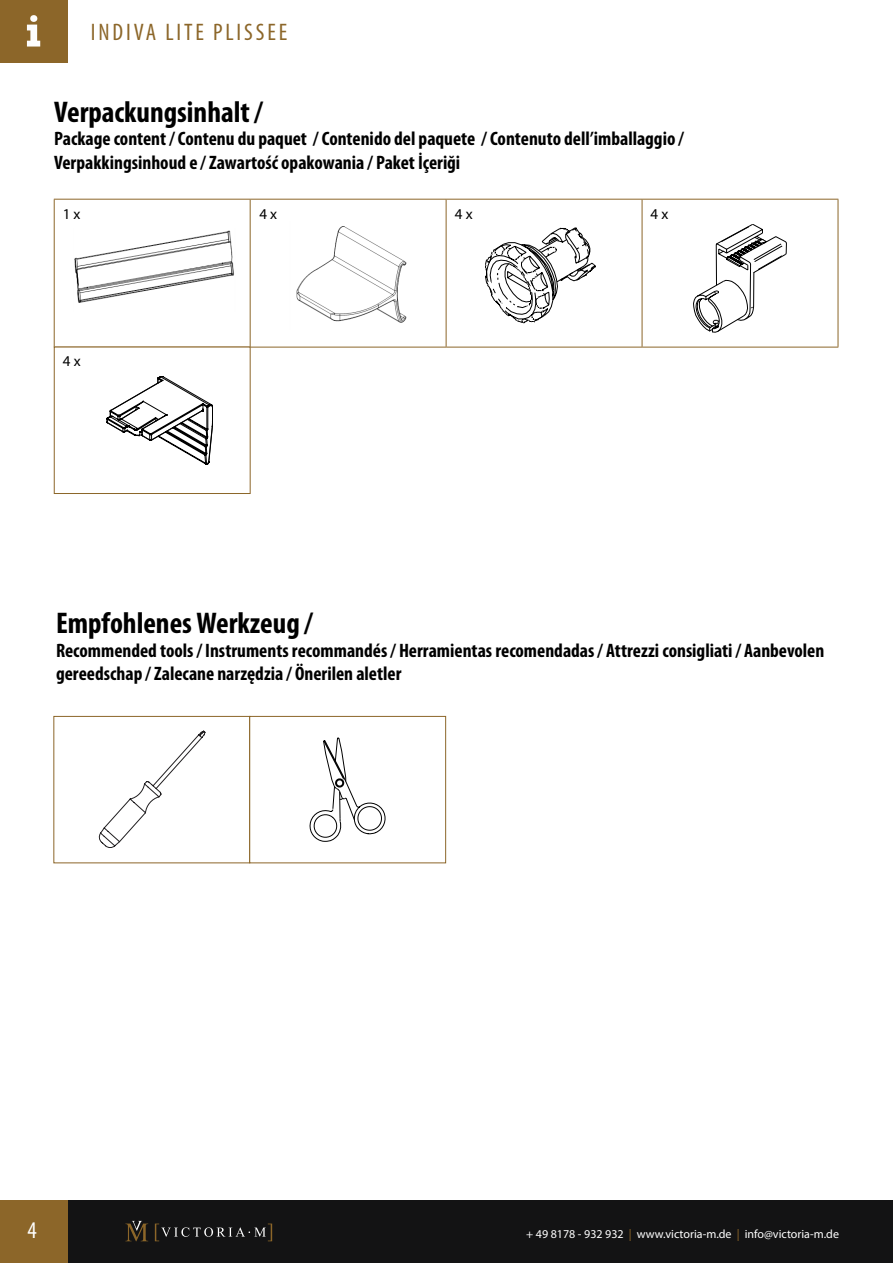
<style>
.page{position:relative;width:893px;height:1263px;background:#fff}
.page>*{position:absolute;margin:0;border:0;box-sizing:border-box;transform-origin:0 0}
.t1{font:700 condensed 30px "Myriad Pro";color:#000}
.t2{font:condensed 24px "Myriad Pro";letter-spacing:.12em;color:#8c6629}
.t3{font:condensed 24px "Myriad Pro";color:#fff}
.t4{font:700 condensed 19.5px/23.4px "Myriad Pro";color:#000}
.t5{font:15px "Myriad Pro";color:#000}
.t6{font:12px "Myriad Pro";color:#fff}
.s1{color:#8c6629}
</style>
<div class="page">
<hr style="left:54px;top:199px;width:196px;height:1px;background:#8c6629">
<hr style="left:54px;top:200px;width:1px;height:147px;background:#8c6629">
<hr style="left:250px;top:199px;width:196px;height:1px;background:#8c6629">
<hr style="left:250px;top:200px;width:1px;height:147px;background:#8c6629">
<hr style="left:446px;top:199px;width:196px;height:1px;background:#8c6629">
<hr style="left:446px;top:200px;width:1px;height:147px;background:#8c6629">
<hr style="left:642px;top:199px;width:196px;height:1px;background:#8c6629">
<hr style="left:642px;top:200px;width:1px;height:147px;background:#8c6629">
<hr style="left:838px;top:200px;width:1px;height:147px;background:#8c6629">
<hr style="left:250px;top:347px;width:196px;height:1px;background:#8c6629">
<hr style="left:446px;top:347px;width:196px;height:1px;background:#8c6629">
<hr style="left:642px;top:347px;width:196px;height:1px;background:#8c6629">
<div style="left:54px;top:347px;width:197px;height:147px;background:#fff;border:1px solid #8c6629"></div>
<svg style="left:99px;top:730px;width:107px;height:118px"></svg>
<div style="left:53px;top:716px;width:197px;height:147px;border:1px solid #8c6629"></div>
<svg style="left:309px;top:737px;width:77px;height:105px"></svg>
<div style="left:249px;top:716px;width:197px;height:147px;border:1px solid #8c6629"></div>
<div style="left:0;top:0;width:68px;height:63px;background:#8c6629"></div>
<div style="left:0;top:1200px;width:893px;height:63px;background:#131314"></div>
<div style="left:0;top:1200px;width:68px;height:63px;background:#8c6629"></div>
<svg style="left:155px;top:1223px;width:117px;height:18px"></svg>
<svg style="left:125px;top:1221px;width:23px;height:20px"></svg>
<svg style="left:27px;top:25px;width:13px;height:22px"></svg>
<div style="left:30px;top:15px;width:7px;height:7px;background:#fdfdfd;border-radius:50%"></div>
<img style="left:74px;top:230px;width:160px;height:73px">
<img style="left:296px;top:226px;width:111px;height:97px">
<svg style="left:485px;top:227px;width:111px;height:96px"></svg>
<svg style="left:693px;top:224px;width:94px;height:108px"></svg>
<svg style="left:107px;top:376px;width:106px;height:88px"></svg>
<p class="t2" style="left:91px;top:19px;width:198px">INDIVA LITE PLISSEE</p>
<h1 class="t1" style="left:54px;top:95px;width:210px">Verpackungsinhalt /</h1>
<p class="t4" style="left:54px;top:127px;width:631px">Package content / Contenu du paquet / Contenido del paquete / Contenuto dell’imballaggio /<br>Verpakkingsinhoud e / Zawartość opakowania / Paket İçeriği</p>
<p class="t5" style="left:63px;top:204px;width:19px">1 x</p>
<p class="t5" style="left:259px;top:204px;width:19px">4 x</p>
<p class="t5" style="left:455px;top:204px;width:19px">4 x</p>
<p class="t5" style="left:651px;top:204px;width:19px">4 x</p>
<p class="t5" style="left:63px;top:352px;width:19px">4 x</p>
<h1 class="t1" style="left:56px;top:607px;width:258px">Empfohlenes Werkzeug /</h1>
<p class="t4" style="left:56px;top:639px;width:770px">Recommended tools / Instruments recommandés / Herramientas recomendadas / Attrezzi consigliati / Aanbevolen gereedschap / Zalecane narzędzia / Önerilen aletler</p>
<p class="t3" style="left:27px;top:1217px;width:11px">4</p>
<p class="t6" style="left:526px;top:1226px;width:314px">+ 49 8178 - 932 932 <span class="s1">|</span> www.victoria-m.de <span class="s1">|</span> info@victoria-m.de</p>
</div>
